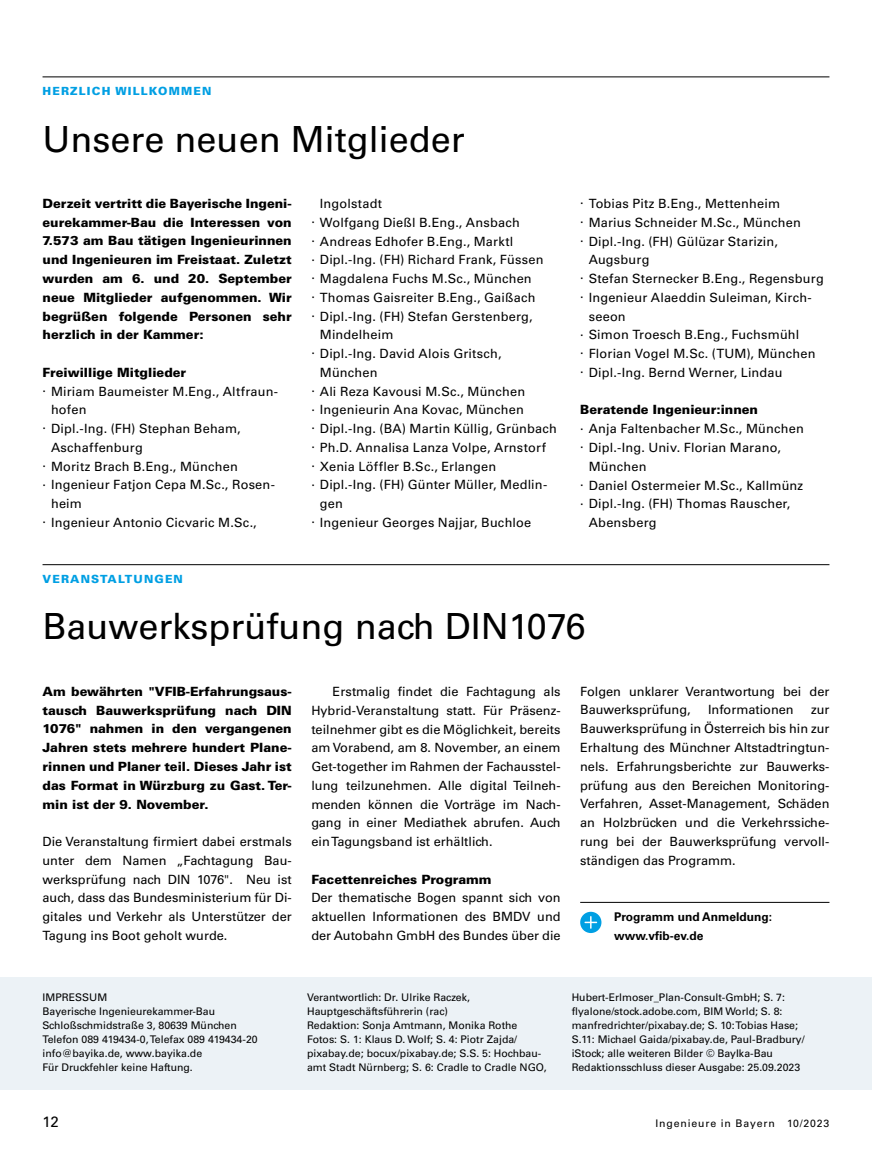
<style>
.page{position:relative;width:872px;height:1170px;background:#fff}
.page>*{position:absolute;margin:0;border:0;box-sizing:border-box;transform-origin:0 0}
.t1{font:36px "Univers LT Std";color:#000}
.t2{font:15px "Univers LT Std";color:#000}
.t3{font:12.75px/18.8px "Univers LT Std";letter-spacing:.01em;color:#000;text-align:justify}
.t4{font:900 12.75px/18.8px "Univers LT Std";color:#000;text-align:justify}
.t5{font:700 12px/18.8px "Univers LT Std";color:#000}
.t6{font:900 11.25px "Univers LT Std";letter-spacing:.1em;color:#009fe3}
.t7{font:10.5px/14.1px "Univers LT Std";color:#000}
.t8{font:10.5px "Univers LT Std";letter-spacing:.08em;color:#000}
.s1{font-weight:900}
</style>
<div class="page">
<hr style="left:43px;top:76px;width:786px;height:1px;background:#000">
<div style="left:0;top:977px;width:872px;height:112px;background:#ecf2f6"></div>
<hr style="left:43px;top:564px;width:786px;height:1px;background:#000">
<hr style="left:580px;top:901px;width:249px;height:1px;background:#000">
<svg style="left:580px;top:911px;width:21px;height:21px"></svg>
<p class="t6" style="left:43px;top:84px;width:170px">HERZLICH WILLKOMMEN</p>
<p class="t1" style="left:43px;top:117px;width:424px">Unsere neuen Mitglieder</p>
<p class="t4" style="left:43px;top:194px;width:251px">Derzeit vertritt die Bayerische Ingeni&shy;eurekammer-Bau die Interessen von 7.573 am Bau tätigen Ingenieurinnen und Ingenieuren im Freistaat. Zuletzt wurden am 6. und 20. September neue Mitglieder aufgenommen. Wir begrüßen folgende Personen sehr herzlich in der Kammer:</p>
<p class="t4" style="left:43px;top:363px;width:145px">Freiwillige Mitglieder</p>
<p class="t3" style="left:43px;top:382px;width:237px">· Miriam Baumeister M.Eng., Altfraun-</p>
<p class="t3" style="left:51px;top:400px;width:37px">hofen</p>
<p class="t3" style="left:43px;top:419px;width:200px">· Dipl.-Ing. (FH) Stephan Beham,</p>
<p class="t3" style="left:51px;top:438px;width:93px">Aschaffenburg</p>
<p class="t3" style="left:43px;top:457px;width:197px">· Moritz Brach B.Eng., München</p>
<p class="t3" style="left:43px;top:475px;width:234px">· Ingenieur Fatjon Cepa M.Sc., Rosen-</p>
<p class="t3" style="left:51px;top:494px;width:32px">heim</p>
<p class="t3" style="left:43px;top:513px;width:216px">· Ingenieur Antonio Cicvaric M.Sc.,</p>
<p class="t3" style="left:320px;top:194px;width:64px">Ingolstadt</p>
<p class="t3" style="left:311px;top:213px;width:210px">· Wolfgang Dießl B.Eng., Ansbach</p>
<p class="t3" style="left:311px;top:232px;width:203px">· Andreas Edhofer B.Eng., Marktl</p>
<p class="t3" style="left:311px;top:250px;width:234px">· Dipl.-Ing. (FH) Richard Frank, Füssen</p>
<p class="t3" style="left:311px;top:269px;width:222px">· Magdalena Fuchs M.Sc., München</p>
<p class="t3" style="left:311px;top:288px;width:226px">· Thomas Gaisreiter B.Eng., Gaißach</p>
<p class="t3" style="left:311px;top:307px;width:223px">· Dipl.-Ing. (FH) Stefan Gerstenberg,</p>
<p class="t3" style="left:320px;top:325px;width:75px">Mindelheim</p>
<p class="t3" style="left:311px;top:344px;width:192px">· Dipl.-Ing. David Alois Gritsch,</p>
<p class="t3" style="left:320px;top:363px;width:59px">München</p>
<p class="t3" style="left:311px;top:382px;width:215px">· Ali Reza Kavousi M.Sc., München</p>
<p class="t3" style="left:311px;top:400px;width:214px">· Ingenieurin Ana Kovac, München</p>
<p class="t3" style="left:311px;top:419px;width:247px">· Dipl.-Ing. (BA) Martin Küllig, Grünbach</p>
<p class="t3" style="left:311px;top:438px;width:236px">· Ph.D. Annalisa Lanza Volpe, Arnstorf</p>
<p class="t3" style="left:311px;top:457px;width:186px">· Xenia Löffler B.Sc., Erlangen</p>
<p class="t3" style="left:311px;top:475px;width:237px">· Dipl.-Ing. (FH) Günter Müller, Medlin-</p>
<p class="t3" style="left:320px;top:494px;width:25px">gen</p>
<p class="t3" style="left:311px;top:513px;width:221px">· Ingenieur Georges Najjar, Buchloe</p>
<p class="t3" style="left:580px;top:194px;width:201px">· Tobias Pitz B.Eng., Mettenheim</p>
<p class="t3" style="left:580px;top:213px;width:222px">· Marius Schneider M.Sc., München</p>
<p class="t3" style="left:580px;top:232px;width:199px">· Dipl.-Ing. (FH) Gülüzar Starizin,</p>
<p class="t3" style="left:588px;top:250px;width:62px">Augsburg</p>
<p class="t3" style="left:580px;top:269px;width:245px">· Stefan Sternecker B.Eng., Regensburg</p>
<p class="t3" style="left:580px;top:288px;width:233px">· Ingenieur Alaeddin Suleiman, Kirch-</p>
<p class="t3" style="left:588px;top:307px;width:39px">seeon</p>
<p class="t3" style="left:580px;top:325px;width:221px">· Simon Troesch B.Eng., Fuchsmühl</p>
<p class="t3" style="left:580px;top:344px;width:237px">· Florian Vogel M.Sc. (TUM), München</p>
<p class="t3" style="left:580px;top:363px;width:204px">· Dipl.-Ing. Bernd Werner, Lindau</p>
<p class="t4" style="left:580px;top:400px;width:179px">Beratende Ingenieur:innen</p>
<p class="t3" style="left:580px;top:419px;width:225px">· Anja Faltenbacher M.Sc., München</p>
<p class="t3" style="left:580px;top:438px;width:202px">· Dipl.-Ing. Univ. Florian Marano,</p>
<p class="t3" style="left:588px;top:457px;width:59px">München</p>
<p class="t3" style="left:580px;top:475px;width:224px">· Daniel Ostermeier M.Sc., Kallmünz</p>
<p class="t3" style="left:580px;top:494px;width:212px">· Dipl.-Ing. (FH) Thomas Rauscher,</p>
<p class="t3" style="left:588px;top:513px;width:69px">Abensberg</p>
<p class="t6" style="left:43px;top:572px;width:142px">VERANSTALTUNGEN</p>
<p class="t1" style="left:43px;top:605px;width:544px">Bauwerksprüfung nach DIN1076</p>
<p class="t4" style="left:43px;top:681px;width:251px">Am bewährten "VFIB-Erfahrungsaus&shy;tausch Bauwerksprüfung nach DIN 1076" nahmen in den vergangenen Jahren stets mehrere hundert Plane&shy;rinnen und Planer teil. Dieses Jahr ist das Format in Würzburg zu Gast. Ter&shy;min ist der 9. November.</p>
<p class="t3" style="left:43px;top:832px;width:251px">Die Veranstaltung firmiert dabei erstmals unter dem Namen „Fachtagung Bau&shy;werksprüfung nach DIN 1076". Neu ist auch, dass das Bundesministerium für Di&shy;gitales und Verkehr als Unterstützer der Tagung ins Boot geholt wurde.</p>
<p class="t3" style="left:311px;top:682px;width:251px;text-indent:21px">Erstmalig findet die Fachtagung als Hybrid-Veranstaltung statt. Für Präsenz&shy;teilnehmer gibt es die Möglichkeit, bereits am Vorabend, am 8. November, an einem Get-together im Rahmen der Fachausstel&shy;lung teilzunehmen. Alle digital Teilneh&shy;menden können die Vorträge im Nach&shy;gang in einer Mediathek abrufen. Auch ein Tagungsband ist erhältlich.</p>
<p class="t3" style="left:311px;top:869px;width:251px;text-align:left"><span class="s1">Facettenreiches Programm<br></span>Der thematische Bogen spannt sich von aktuellen Informationen des BMDV und der Autobahn GmbH des Bundes über die</p>
<p class="t3" style="left:580px;top:681px;width:251px">Folgen unklarer Verantwortung bei der<br>Bauwerksprüfung,</p>
<p class="t3" style="left:708px;top:700px;width:87px">Informationen</p>
<p class="t3" style="left:580px;top:700px;width:251px;text-indent:231px">zur Bauwerksprüfung in Österreich bis hin zur Erhaltung des Münchner Altstadtringtun&shy;nels. Erfahrungsberichte zur Bauwerks&shy;prüfung aus den Bereichen Monitoring-Verfahren, Asset-Management, Schäden an Holzbrücken und die Verkehrssiche&shy;rung bei der Bauwerksprüfung vervoll&shy;ständigen das Programm.</p>
<p class="t5" style="left:614px;top:907px;width:159px">Programm und Anmeldung: www.vfib-ev.de</p>
<p class="t7" style="left:43px;top:989px;width:217px">IMPRESSUM<br>Bayerische Ingenieurekammer-Bau<br>Schloßschmidstraße 3, 80639 München<br>Telefon 089 419434-0, Telefax 089 419434-20 info@bayika.de, www.bayika.de<br>Für Druckfehler keine Haftung.</p>
<p class="t7" style="left:307px;top:989px;width:241px">Verantwortlich: Dr. Ulrike Raczek, Hauptgeschäftsführerin (rac)<br>Redaktion: Sonja Amtmann, Monika Rothe Fotos: S. 1: Klaus D. Wolf; S. 4: Piotr Zajda/ pixabay.de; bocux/pixabay.de; S.S. 5: Hochbau&shy;amt Stadt Nürnberg; S. 6: Cradle to Cradle NGO,</p>
<p class="t7" style="left:571px;top:989px;width:234px">Hubert-Erlmoser_Plan-Consult-GmbH; S. 7: flyalone/stock.adobe.com, BIM World; S. 8: manfredrichter/pixabay.de; S. 10: Tobias Hase; S.11: Michael Gaida/pixabay.de, Paul-Bradbury/ iStock; alle weiteren Bilder © BayIka-Bau Redaktionsschluss dieser Ausgabe: 25.09.2023</p>
<p class="t2" style="left:43px;top:1112px;width:18px">12</p>
<p class="t8" style="left:655px;top:1117px;width:175px">Ingenieure in Bayern 10/2023</p>
</div>
